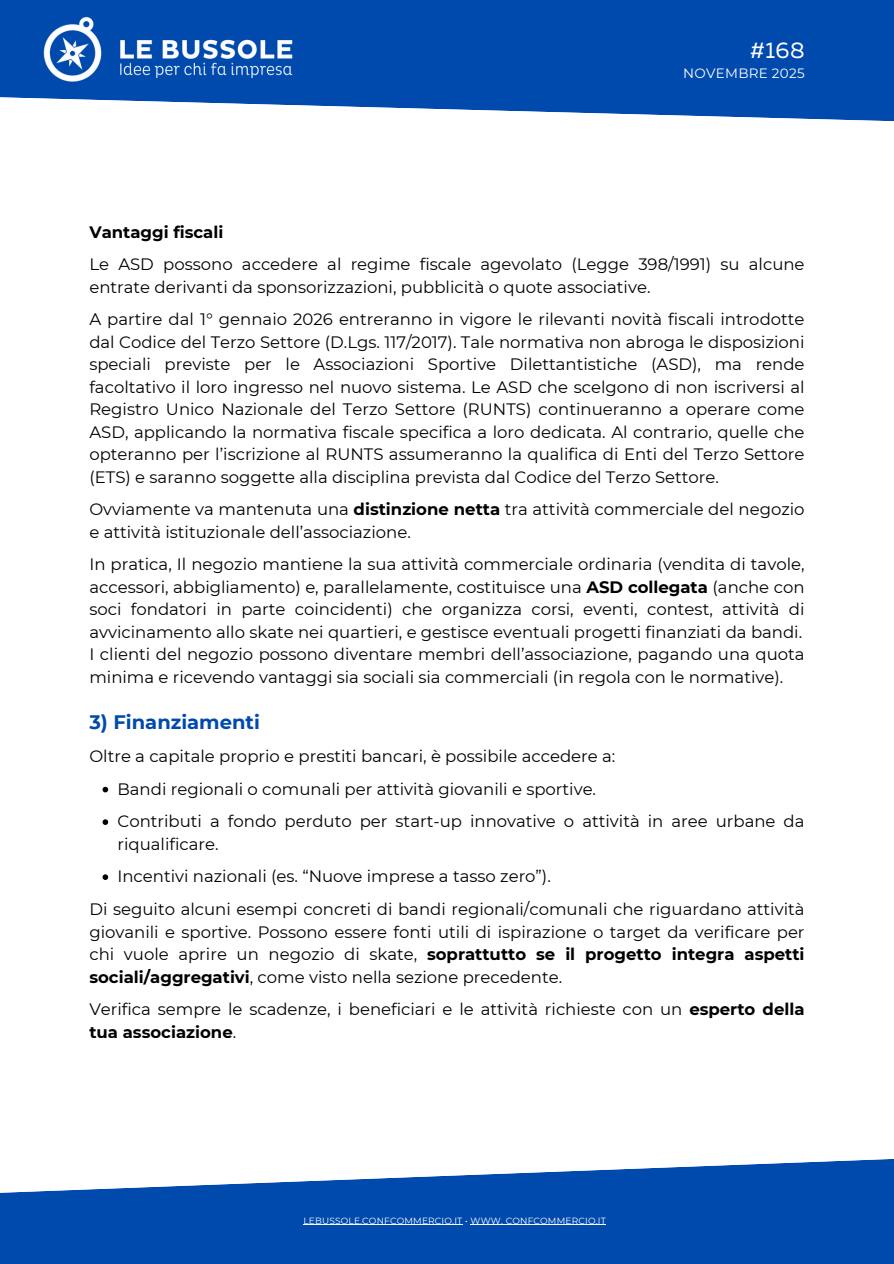
<style>
.page{position:relative;width:894px;height:1264px;background:#fff}
.page>*{position:absolute;margin:0;border:0;box-sizing:border-box;transform-origin:0 0}
.t1{font:22.5px "Muller";color:#fff}
.t2{font:700 19.5px "Montserrat";color:#004aad}
.t3{font:16.5px/22.5px "Montserrat";color:#000}
.t4{font:700 16.5px "Montserrat";color:#000}
.t5{font:13.5px "Montserrat";letter-spacing:.02em;color:#fff}
.t6{font:9px "Montserrat";letter-spacing:.02em;color:#fff}
.s1{font-weight:700}
</style>
<div class="page">
<svg style="left:0;top:1159px;width:893px;height:104px;fill:#004aad"></svg>
<hr style="left:303px;top:1224px;width:159px;height:1px;background:#fff">
<hr style="left:470px;top:1224px;width:136px;height:1px;background:#fff">
<svg style="left:0;top:0;width:893px;height:122px;background:#2363b8"></svg>
<img style="left:30px;top:3px;width:279px;height:93px">
<svg style="left:102px;top:786px;width:6px;height:6px"></svg>
<svg style="left:102px;top:819px;width:6px;height:6px"></svg>
<svg style="left:102px;top:874px;width:6px;height:6px"></svg>
<h1 class="t1" style="left:750px;top:41px;width:56px">#168</h1>
<p class="t5" style="left:683px;top:64px;width:123px">NOVEMBRE 2025</p>
<p class="t4" style="left:89px;top:221px;width:135px">Vantaggi fiscali</p>
<p class="t3" style="left:89px;top:253px;width:716px">Le ASD possono accedere al regime fiscale agevolato (Legge 398/1991) su alcune entrate derivanti da sponsorizzazioni, pubblicità o quote associative.</p>
<p class="t3" style="left:89px;top:308px;width:716px;text-align:justify">A partire dal 1° gennaio 2026 entreranno in vigore le rilevanti novità fiscali introdotte dal Codice del Terzo Settore (D.Lgs. 117/2017). Tale normativa non abroga le disposizioni speciali previste per le Associazioni Sportive Dilettantistiche (ASD), ma rende facoltativo il loro ingresso nel nuovo sistema. Le ASD che scelgono di non iscriversi al Registro Unico Nazionale del Terzo Settore (RUNTS) continueranno a operare come ASD, applicando la normativa fiscale specifica a loro dedicata. Al contrario, quelle che opteranno per l’iscrizione al RUNTS assumeranno la qualifica di Enti del Terzo Settore (ETS) e saranno soggette alla disciplina prevista dal Codice del Terzo Settore.</p>
<p class="t3" style="left:89px;top:498px;width:716px">Ovviamente va mantenuta una <span class="s1">distinzione netta</span> tra attività commerciale del negozio e attività istituzionale dell’associazione.</p>
<p class="t3" style="left:89px;top:553px;width:716px">In pratica, Il negozio mantiene la sua attività commerciale ordinaria (vendita di tavole, accessori, abbigliamento) e, parallelamente, costituisce una <span class="s1">ASD collegata</span> (anche con soci fondatori in parte coincidenti) che organizza corsi, eventi, contest, attività di avvicinamento allo skate nei quartieri, e gestisce eventuali progetti finanziati da bandi.<br>I clienti del negozio possono diventare membri dell’associazione, pagando una quota minima e ricevendo vantaggi sia sociali sia commerciali (in regola con le normative).</p>
<p class="t2" style="left:89px;top:709px;width:172px">3) Finanziamenti</p>
<p class="t3" style="left:117px;top:740px;width:688px;line-height:32.5px;text-indent:-28px">Oltre a capitale proprio e prestiti bancari, è possibile accedere a:<br>Bandi regionali o comunali per attività giovanili e sportive.<br>Contributi a fondo perduto per start-up innovative o attività in aree urbane da</p>
<p class="t3" style="left:117px;top:832px;width:103px">riqualificare.</p>
<p class="t3" style="left:117px;top:865px;width:435px">Incentivi nazionali (es. “Nuove imprese a tasso zero”).</p>
<p class="t3" style="left:89px;top:897px;width:716px">Di seguito alcuni esempi concreti di bandi regionali/comunali che riguardano attività</p>
<p class="t3" style="left:89px;top:920px;width:716px;text-align:justify">giovanili e sportive. Possono essere fonti utili di ispirazione o target da verificare per chi vuole aprire un negozio di skate, <span class="s1">soprattutto se il progetto integra aspetti sociali/aggregativi</span>, come visto nella sezione precedente.</p>
<p class="t3" style="left:89px;top:997px;width:716px">Verifica sempre le scadenze, i beneficiari e le attività richieste con un <span class="s1">esperto della tua associazione</span>.</p>
<p class="t6" style="left:303px;top:1214px;width:304px">LEBUSSOLE.CONFCOMMERCIO.IT • WWW. CONFCOMMERCIO.IT</p>
</div>
